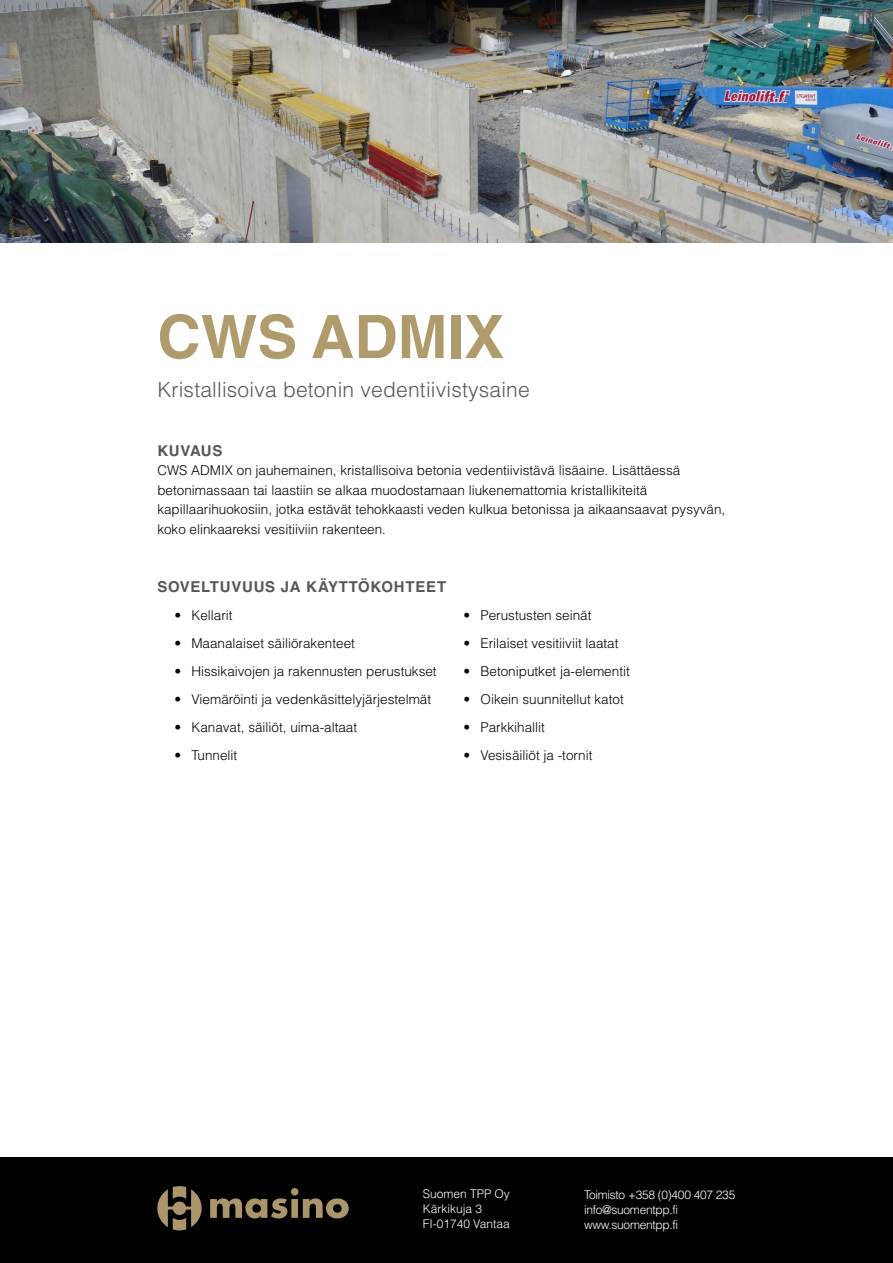
<style>
.page{position:relative;width:893px;height:1263px;background:#fff}
.page>*{position:absolute;margin:0;border:0;box-sizing:border-box;transform-origin:0 0}
.t1{font:700 60px "Helvetica LT Std";color:#af9b6b}
.t2{font:300 21px "Helvetica LT Std";letter-spacing:.01em;color:#575756}
.t3{font:700 15px "Helvetica LT Std";letter-spacing:.05em;color:#575756}
.t4{font:300 13.5px/19.5px "Helvetica LT Std";color:#000}
.t5{font:300 12px/15px "Helvetica LT Std";letter-spacing:-.025em;color:#fff}
.t6{font:300 12px/15px "Helvetica LT Std";color:#fff}
</style>
<div class="page">
<div style="left:0;top:1158px;width:893px;height:105px;background:#000"></div>
<svg style="left:210px;top:1188px;width:139px;height:30px"></svg>
<svg style="left:157px;top:1186px;width:45px;height:44px"></svg>
<img style="left:0;top:0;width:893px;height:243px">
<h1 class="t1" style="left:157px;top:300px;width:348px">CWS ADMIX</h1>
<h2 class="t2" style="left:157px;top:376px;width:374px">Kristallisoiva betonin vedentiivistysaine</h2>
<p class="t3" style="left:157px;top:441px;width:67px">KUVAUS</p>
<p class="t4" style="left:157px;top:460px;width:569px">CWS ADMIX on jauhemainen, kristallisoiva betonia vedentiivistävä lisäaine. Lisättäessä betonimassaan tai laastiin se alkaa muodostamaan liukenemattomia kristallikiteitä kapillaarihuokosiin, jotka estävät tehokkaasti veden kulkua betonissa ja aikaansaavat pysyvän, koko elinkaareksi vesitiiviin rakenteen.</p>
<p class="t3" style="left:157px;top:578px;width:290px">SOVELTUVUUS JA KÄYTTÖKOHTEET</p>
<p class="t4" style="left:174px;top:605px;width:60px">• Kellarit</p>
<p class="t4" style="left:174px;top:633px;width:182px">• Maanalaiset säiliörakenteet</p>
<p class="t4" style="left:174px;top:661px;width:264px">• Hissikaivojen ja rakennusten perustukset</p>
<p class="t4" style="left:174px;top:689px;width:258px">• Viemäröinti ja vedenkäsittelyjärjestelmät</p>
<p class="t4" style="left:174px;top:717px;width:184px">• Kanavat, säiliöt, uima-altaat</p>
<p class="t4" style="left:174px;top:745px;width:65px">• Tunnelit</p>
<p class="t4" style="left:463px;top:606px;width:130px">• Perustusten seinät</p>
<p class="t4" style="left:463px;top:634px;width:157px">• Erilaiset vesitiiviit laatat</p>
<p class="t4" style="left:463px;top:662px;width:168px">• Betoniputket ja-elementit</p>
<p class="t4" style="left:463px;top:690px;width:162px">• Oikein suunnitellut katot</p>
<p class="t4" style="left:463px;top:718px;width:83px">• Parkkihallit</p>
<p class="t4" style="left:463px;top:746px;width:131px">• Vesisäiliöt ja -tornit</p>
<p class="t6" style="left:423px;top:1186px;width:89px">Suomen TPP Oy<br>Kärkikuja 3<br>FI-01740 Vantaa</p>
<p class="t5" style="left:584px;top:1187px;width:153px">Toimisto +358 (0)400 407 235 info@suomentpp.fi www.suomentpp.fi</p>
</div>
